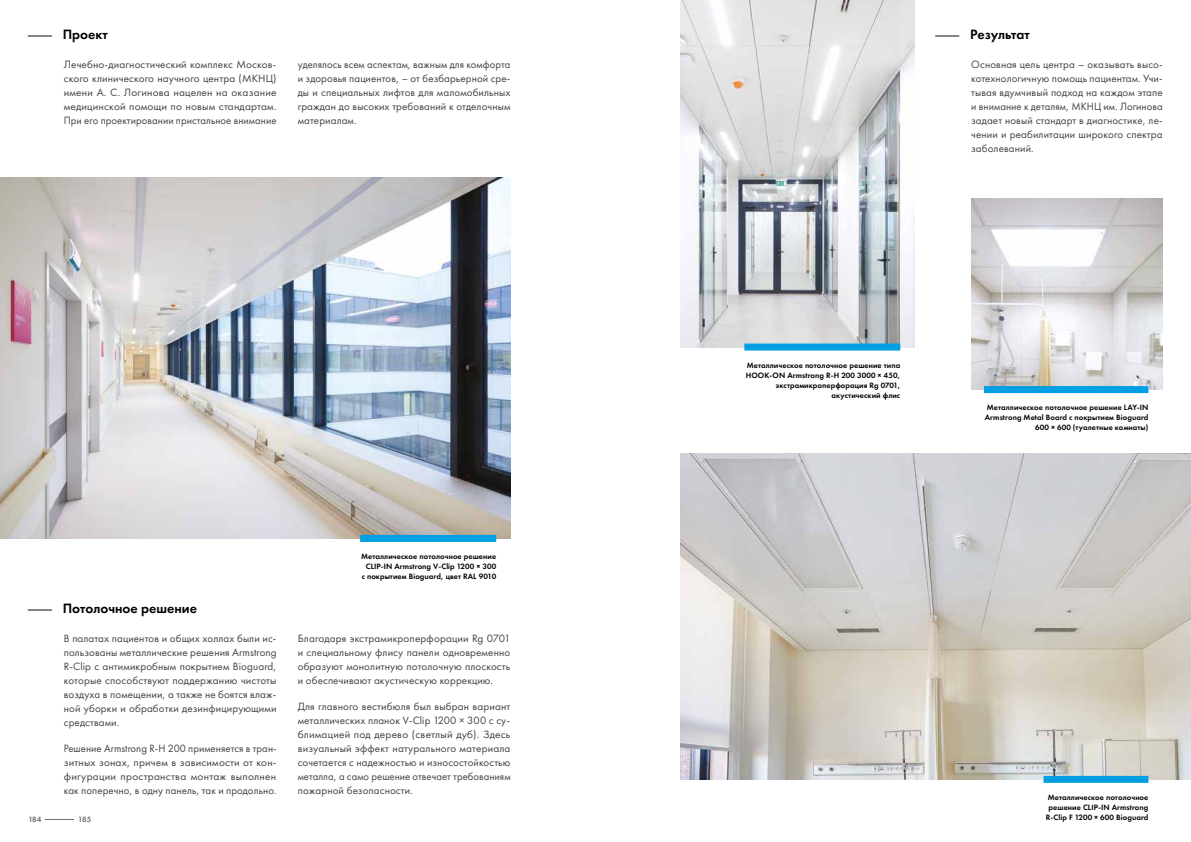
<style>
.page{position:relative;width:1191px;height:842px;background:#fff}
.page>*{position:absolute;margin:0;border:0;box-sizing:border-box;transform-origin:0 0}
.t1{font:600 14px "Futura PT";color:#000}
.t2{font:11px/14px "Futura PT";letter-spacing:.01em;color:#424241;text-align:justify}
.t3{font:600 8px/10px "Futura PT";letter-spacing:.01em;color:#000;text-align:center}
.t4{font:600 8px "Futura PT";letter-spacing:-.03em;color:#706f6f}
.s1{font-weight:400}
</style>
<div class="page">
<svg style="left:46px;top:819px;width:28px;height:1px"></svg>
<img style="left:680px;top:0;width:234px;height:347px">
<img style="left:971px;top:198px;width:191px;height:192px">
<img style="left:0;top:177px;width:510px;height:362px">
<img style="left:680px;top:454px;width:511px;height:326px">
<div style="left:360px;top:535px;width:136px;height:7px;background:#009fe3"></div>
<div style="left:1043px;top:776px;width:105px;height:7px;background:#009fe3"></div>
<div style="left:744px;top:344px;width:156px;height:7px;background:#009fe3"></div>
<div style="left:984px;top:386px;width:164px;height:7px;background:#009fe3"></div>
<p class="t1" style="left:26px;top:26px;width:84px"><span class="s1">—</span> Проект</p>
<p class="t2" style="left:64px;top:57px;width:214px">Лечебно-диагностический комплекс Москов&shy;ского клинического научного центра (МКНЦ) имени А. С. Логинова нацелен на оказание медицинской помощи по новым стандартам.<br>При его проектировании пристальное внимание</p>
<p class="t2" style="left:298px;top:57px;width:214px">уделялось всем аспектам, важным для комфорта и здоровья пациентов, – от безбарьерной сре&shy;ды и специальных лифтов для маломобильных граждан до высоких требований к отделочным материалам.</p>
<p class="t1" style="left:26px;top:600px;width:173px"><span class="s1">—</span> Потолочное решение</p>
<p class="t2" style="left:64px;top:631px;width:214px">В палатах пациентов и общих холлах были ис&shy;пользованы металлические решения Armstrong R-Clip с антимикробным покрытием Bioguard, которые способствуют поддержанию чистоты воздуха в помещении, а также не боятся влаж&shy;ной уборки и обработки дезинфицирующими средствами.</p>
<p class="t2" style="left:64px;top:741px;width:214px">Решение Armstrong R-H 200 применяется в тран&shy;зитных зонах, причем в зависимости от кон&shy;фигурации пространства монтаж выполнен как поперечно, в одну панель, так и продольно.</p>
<p class="t4" style="left:28px;top:814px;width:15px">184</p>
<p class="t4" style="left:78px;top:814px;width:15px">185</p>
<p class="t3" style="left:361px;top:551px;width:136px">Металлическое потолочное решение<br>CLIP-IN Armstrong V-Clip 1200 × 300 c покрытием Bioguard, цвет RAL 9010</p>
<p class="t2" style="left:298px;top:631px;width:214px">Благодаря экстрамикроперфорации Rg 0701 и специальному флису панели одновременно образуют монолитную потолочную плоскость и обеспечивают акустическую коррекцию.</p>
<p class="t2" style="left:298px;top:699px;width:214px">Для главного вестибюля был выбран вариант металлических планок V-Clip 1200 × 300 с су&shy;блимацией под дерево (светлый дуб). Здесь визуальный эффект натурального материала сочетается с надежностью и износостойкостью металла, а само решение отвечает требованиям пожарной безопасности.</p>
<p class="t1" style="left:933px;top:26px;width:98px"><span class="s1">—</span> Результат</p>
<p class="t2" style="left:971px;top:57px;width:193px">Основная цель центра – оказывать высо&shy;котехнологичную помощь пациентам. Учи&shy;тывая вдумчивый подход на каждом этапе и внимание к деталям, МКНЦ им. Логинова задает новый стандарт в диагностике, ле&shy;чении и реабилитации широкого спектра заболеваний.</p>
<p class="t3" style="left:746px;top:360px;width:156px;text-align:right">Металлическое потолочное решение типа<br>HOOK-ON Armstrong R-H 200 3000 × 450, экстрамикроперфорация Rg 0701, акустический флис</p>
<p class="t3" style="left:984px;top:402px;width:165px;text-align:right">Металлическое потолочное решение LAY-IN<br>Armstrong Metal Board c покрытием Bioguard<br>600 × 600 (туалетные комнаты)</p>
<p class="t3" style="left:1046px;top:792px;width:104px">Металлическое потолочное решение CLIP-IN Armstrong<br>R-Clip F 1200 × 600 Bioguard</p>
</div>
